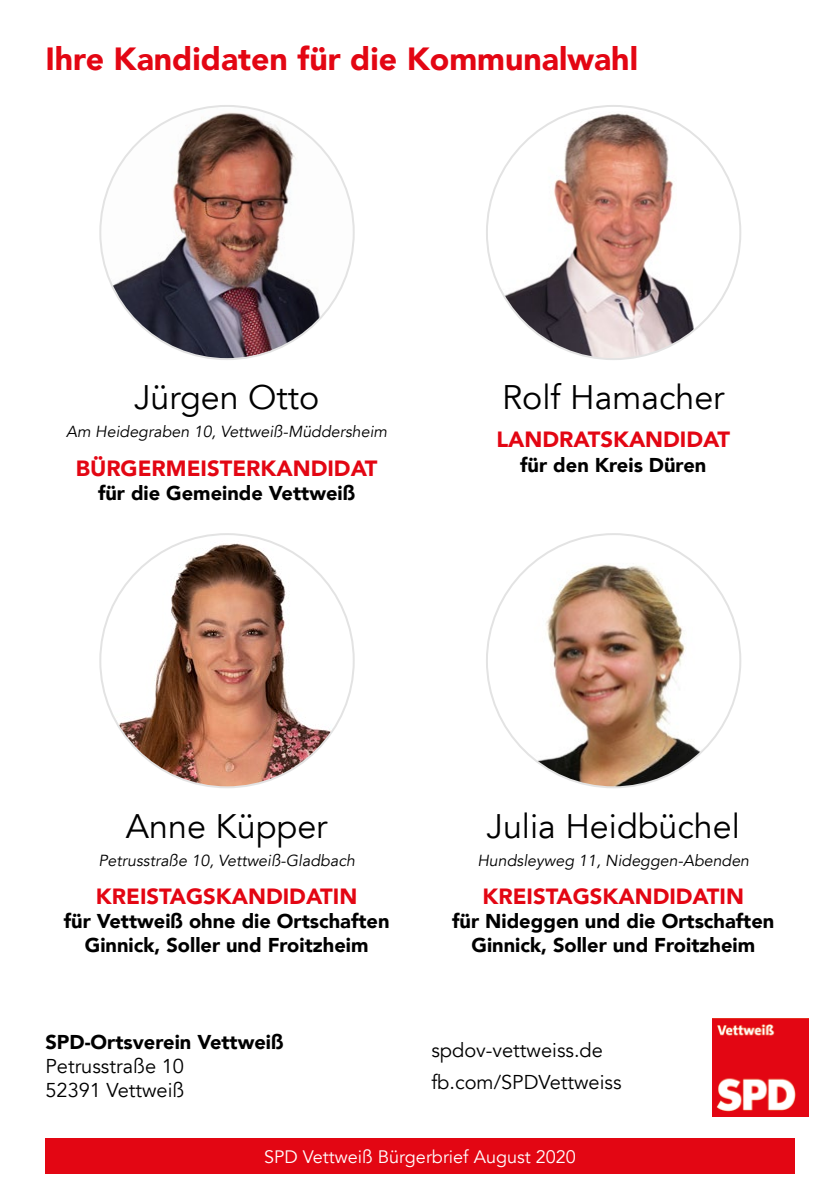
<style>
.page{position:relative;width:840px;height:1191px;background:#fff}
.page>*{position:absolute;margin:0;border:0;box-sizing:border-box;transform-origin:0 0}
.t1{font:34px "Avenir LT";color:#000}
.t2{font:900 32px "Avenir LT";color:#e30613}
.t3{font:900 22px "Avenir LT";color:#e30613}
.t4{font:900 20px/24px "Avenir LT";color:#000;text-align:center}
.t5{font:20px/24px "Avenir LT";color:#000}
.t6{font:18px "Avenir LT";color:#fff}
.t7{font:italic 16px "Avenir LT";color:#000}
</style>
<div class="page">
<div style="left:45px;top:1138px;width:749px;height:36px;background:#e30613"></div>
<img style="left:712px;top:1018px;width:96px;height:98px">
<img style="left:102px;top:107px;width:251px;height:252px">
<img style="left:100px;top:534px;width:253px;height:253px;border-radius:127px">
<img style="left:486px;top:106px;width:254px;height:253px;border-radius:127px">
<img style="left:502px;top:563px;width:225px;height:224px">
<h2 class="t2" style="left:45px;top:39px;width:593px">Ihre Kandidaten für die Kommunalwahl</h2>
<h1 class="t1" style="left:134px;top:378px;width:187px">Jürgen Otto</h1>
<p class="t7" style="left:66px;top:423px;width:322px">Am Heidegraben 10, Vettweiß-Müddersheim</p>
<p class="t3" style="left:76px;top:454px;width:303px">BÜRGERMEISTERKANDIDAT</p>
<p class="t4" style="left:98px;top:480px;width:259px">für die Gemeinde Vettweiß</p>
<h1 class="t1" style="left:501px;top:378px;width:224px">Rolf Hamacher</h1>
<p class="t3" style="left:496px;top:426px;width:235px">LANDRATSKANDIDAT</p>
<p class="t4" style="left:520px;top:452px;width:187px">für den Kreis Düren</p>
<h1 class="t1" style="left:126px;top:806px;width:203px">Anne Küpper</h1>
<p class="t7" style="left:98px;top:851px;width:258px">Petrusstraße 10, Vettweiß-Gladbach</p>
<p class="t3" style="left:96px;top:882px;width:263px">KREISTAGSKANDIDATIN</p>
<p class="t4" style="left:64px;top:908px;width:327px">für Vettweiß ohne die Ortschaften<br>Ginnick, Soller und Froitzheim</p>
<p class="t4" style="left:45px;top:1030px;width:240px">SPD-Ortsverein Vettweiß</p>
<p class="t5" style="left:45px;top:1055px;width:140px">Petrusstraße 10<br>52391 Vettweiß</p>
<h1 class="t1" style="left:486px;top:806px;width:255px">Julia Heidbüchel</h1>
<p class="t7" style="left:477px;top:851px;width:273px">Hundsleyweg 11, Nideggen-Abenden</p>
<p class="t3" style="left:482px;top:882px;width:263px">KREISTAGSKANDIDATIN</p>
<p class="t4" style="left:452px;top:908px;width:323px">für Nideggen und die Ortschaften<br>Ginnick, Soller und Froitzheim</p>
<p class="t5" style="left:431px;top:1035px;width:191px;line-height:32px">spdov-vettweiss.de fb.com/SPDVettweiss</p>
<p class="t6" style="left:264px;top:1146px;width:313px">SPD Vettweiß Bürgerbrief August 2020</p>
</div>
